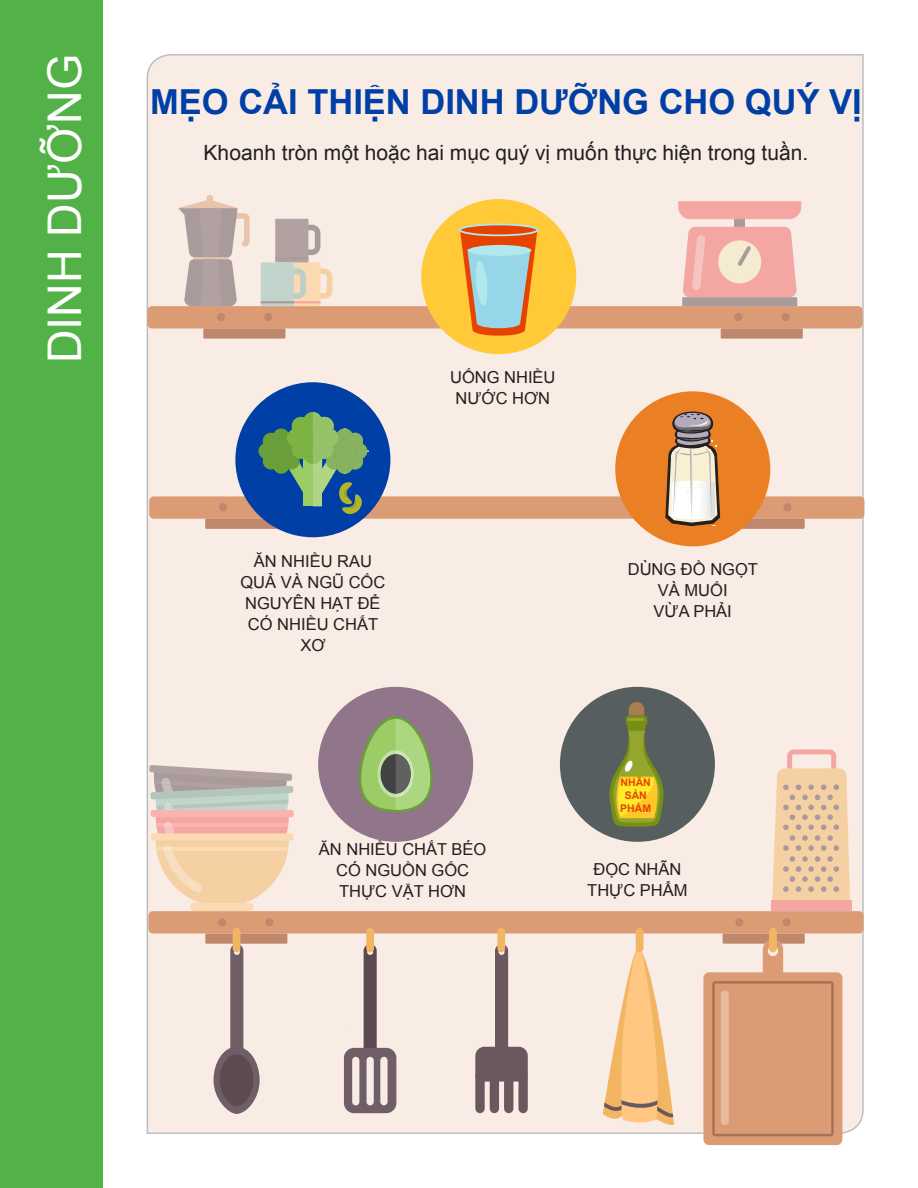
<style>
.page{position:relative;width:918px;height:1188px;background:#fff}
.page>*{position:absolute;margin:0;border:0;box-sizing:border-box;transform-origin:0 0}
.t1{font:46.5px "Arial";color:#fff}
.t2{font:700 34.5px "Arial";color:#0040a6}
.t3{font:21px "Arial";color:#231f20}
.Paragraph_Style_1{font:16.5px/21px "Arial";color:#231f20;text-align:center}
.t4{font:700 10.5px/12.6px "Arial";color:#e74300;text-align:center}
</style>
<div class="page">
<div style="left:146px;top:54px;width:718px;height:1081px;background:#f8ece5"></div>
<div style="left:147px;top:306px;width:716px;height:22px;background:#db9c75;border-radius:5px"></div>
<div style="left:203px;top:328px;width:82px;height:11px;background:#bf876b"></div>
<div style="left:721px;top:328px;width:82px;height:11px;background:#bf876b"></div>
<div style="left:217px;top:313px;width:8px;height:8px;background:#bf876b;border-radius:50%"></div>
<div style="left:264px;top:313px;width:8px;height:8px;background:#bf876b;border-radius:50%"></div>
<div style="left:734px;top:313px;width:8px;height:8px;background:#bf876b;border-radius:50%"></div>
<div style="left:782px;top:313px;width:8px;height:8px;background:#bf876b;border-radius:50%"></div>
<div style="left:421px;top:199px;width:155px;height:155px;background:#ffc938;border-radius:50%"></div>
<div style="left:149px;top:496px;width:715px;height:23px;background:#db9c75;border-radius:5px"></div>
<div style="left:205px;top:519px;width:82px;height:10px;background:#bf876b"></div>
<div style="left:723px;top:519px;width:82px;height:10px;background:#bf876b"></div>
<div style="left:219px;top:503px;width:8px;height:8px;background:#bf876b;border-radius:50%"></div>
<div style="left:783px;top:503px;width:9px;height:8px;background:#bf876b;border-radius:50%"></div>
<div style="left:0;top:0;width:103px;height:1188px;background:#53b247"></div>
<div style="left:560px;top:687px;width:155px;height:155px;background:#575e5f;border-radius:50%"></div>
<svg style="left:609px;top:702px;width:55px;height:125px"></svg>
<div style="left:318px;top:687px;width:155px;height:155px;background:#91758b;border-radius:50%"></div>
<svg style="left:359px;top:716px;width:74px;height:96px"></svg>
<div style="left:235px;top:382px;width:155px;height:155px;background:#0040a6;border-radius:50%"></div>
<div style="left:259px;top:443px;width:16px;height:16px;background:#699e38;border-radius:50%"></div>
<svg style="left:262px;top:412px;width:105px;height:102px"></svg>
<div style="left:615px;top:391px;width:155px;height:155px;background:#ea8023;border-radius:50%"></div>
<svg style="left:665px;top:411px;width:56px;height:116px"></svg>
<div style="left:148px;top:911px;width:716px;height:22px;background:#db9c75;border-radius:5px"></div>
<div style="left:205px;top:934px;width:82px;height:10px;background:#bf876b"></div>
<div style="left:723px;top:934px;width:82px;height:10px;background:#bf876b"></div>
<div style="left:218px;top:918px;width:8px;height:8px;background:#bf876b;border-radius:50%"></div>
<div style="left:265px;top:918px;width:8px;height:8px;background:#bf876b;border-radius:50%"></div>
<div style="left:735px;top:918px;width:8px;height:8px;background:#bf876b;border-radius:50%"></div>
<div style="left:783px;top:918px;width:8px;height:8px;background:#bf876b;border-radius:50%"></div>
<div style="left:703px;top:972px;width:139px;height:173px;background:#db9c75;border-radius:6px"></div>
<svg style="left:712px;top:939px;width:122px;height:197px"></svg>
<svg style="left:344px;top:944px;width:52px;height:169px;background:#bdaead"></svg>
<div style="left:721px;top:991px;width:8px;height:134px;background:#e8ba9e;border-radius:4px"></div>
<svg style="left:230px;top:944px;width:13px;height:104px"></svg>
<div style="left:214px;top:1047px;width:46px;height:67px;background:#705e66;border-radius:50%"></div>
<div style="left:220px;top:1054px;width:33px;height:52px;background:#5c4a52;border-radius:50%"></div>
<svg style="left:475px;top:944px;width:53px;height:139px;background:#c1b2b0"></svg>
<div style="left:475px;top:1070px;width:10px;height:43px;background:#6b575e;border-radius:5px"></div>
<div style="left:490px;top:1070px;width:9px;height:43px;background:#6b575e;border-radius:5px"></div>
<div style="left:504px;top:1070px;width:9px;height:43px;background:#6b575e;border-radius:5px"></div>
<div style="left:518px;top:1070px;width:10px;height:43px;background:#6b575e;border-radius:5px"></div>
<svg style="left:603px;top:940px;width:71px;height:188px;background:#f6d1a6"></svg>
<div style="left:233px;top:928px;width:7px;height:24px;background:#f2b561;border-radius:4px"></div>
<div style="left:497px;top:928px;width:8px;height:24px;background:#f2b561;border-radius:4px"></div>
<div style="left:366px;top:928px;width:8px;height:24px;background:#f2b561;border-radius:4px"></div>
<div style="left:769px;top:928px;width:8px;height:24px;background:#f2b561;border-radius:4px"></div>
<div style="left:636px;top:928px;width:7px;height:24px;background:#f2b561;border-radius:4px"></div>
<div style="left:460px;top:224px;width:78px;height:11px;background:#e74300;border-radius:50%"></div>
<div style="left:459px;top:224px;width:79px;height:12px;border:2px solid #b0e8eb;border-radius:50%"></div>
<svg style="left:460px;top:231px;width:77px;height:105px"></svg>
<svg style="left:734px;top:219px;width:11px;height:8px"></svg>
<svg style="left:678px;top:201px;width:123px;height:18px;background:#f4a8a5"></svg>
<svg style="left:683px;top:227px;width:114px;height:70px;background:#f3b7b0"></svg>
<div style="left:682px;top:297px;width:115px;height:9px;background:#aa9b9b"></div>
<div style="left:151px;top:810px;width:143px;height:7px;background:#fac2bd;border-radius:2px"></div>
<div style="left:190px;top:903px;width:64px;height:8px;background:#fbd9b3;border-radius:4px"></div>
<svg style="left:149px;top:765px;width:144px;height:142px;background:#e5cab6"></svg>
<div style="left:787px;top:749px;width:49px;height:38px;border:5px solid #f06161;border-radius:4px"></div>
<svg style="left:772px;top:768px;width:78px;height:132px;background:#eccba6"></svg>
<div style="left:771px;top:900px;width:80px;height:11px;background:#f4a6a3"></div>
<svg style="left:178px;top:199px;width:74px;height:107px;background:#cbbbb7"></svg>
<div style="left:206px;top:195px;width:7px;height:7px;background:#e9c4ad;border-radius:50%"></div>
<svg style="left:287px;top:262px;width:33px;height:44px"></svg>
<hr style="left:287px;top:301px;width:33px;height:2px;background:#f06161">
<svg style="left:308px;top:225px;width:12px;height:30px"></svg>
<div style="left:275px;top:219px;width:33px;height:43px;background:#b1a1a1"></div>
<hr style="left:275px;top:257px;width:33px;height:3px;background:#5c4a52">
<svg style="left:294px;top:268px;width:38px;height:31px"></svg>
<div style="left:261px;top:262px;width:33px;height:44px;background:#c2d5cc"></div>
<hr style="left:261px;top:301px;width:33px;height:2px;background:#5c4a52">
<p class="t1" style="left:34px;top:363px;width:311px;rotate:-90deg">DINH DƯỠNG</p>
<p class="t2" style="left:150px;top:79px;width:713px">MẸO CẢI THIỆN DINH DƯỠNG CHO QUÝ VỊ</p>
<p class="t3" style="left:204px;top:139px;width:606px">Khoanh tròn một hoặc hai mục quý vị muốn thực hiện trong tuần.</p>
<p class="Paragraph_Style_1" style="left:450px;top:367px;width:107px">UỐNG NHIỀU<br>NƯỚC HƠN</p>
<p class="Paragraph_Style_1" style="left:240px;top:551px;width:146px">ĂN NHIỀU RAU<br>QUẢ VÀ NGŨ CỐC<br>NGUYÊN HẠT ĐỂ<br>CÓ NHIỀU CHẤT<br>XƠ</p>
<p class="Paragraph_Style_1" style="left:628px;top:559px;width:132px">DÙNG ĐỒ NGỌT<br>VÀ MUỐI<br>VỪA PHẢI</p>
<p class="Paragraph_Style_1" style="left:319px;top:839px;width:169px">ĂN NHIỀU CHẤT BÉO<br>CÓ NGUỒN GỐC<br>THỰC VẬT HƠN</p>
<p class="t4" style="left:620px;top:777px;width:32px">NHÃN<br>SẢN<br>PHẨM</p>
<p class="Paragraph_Style_1" style="left:587px;top:859px;width:102px">ĐỌC NHÃN<br>THỰC PHẨM</p>
</div>
